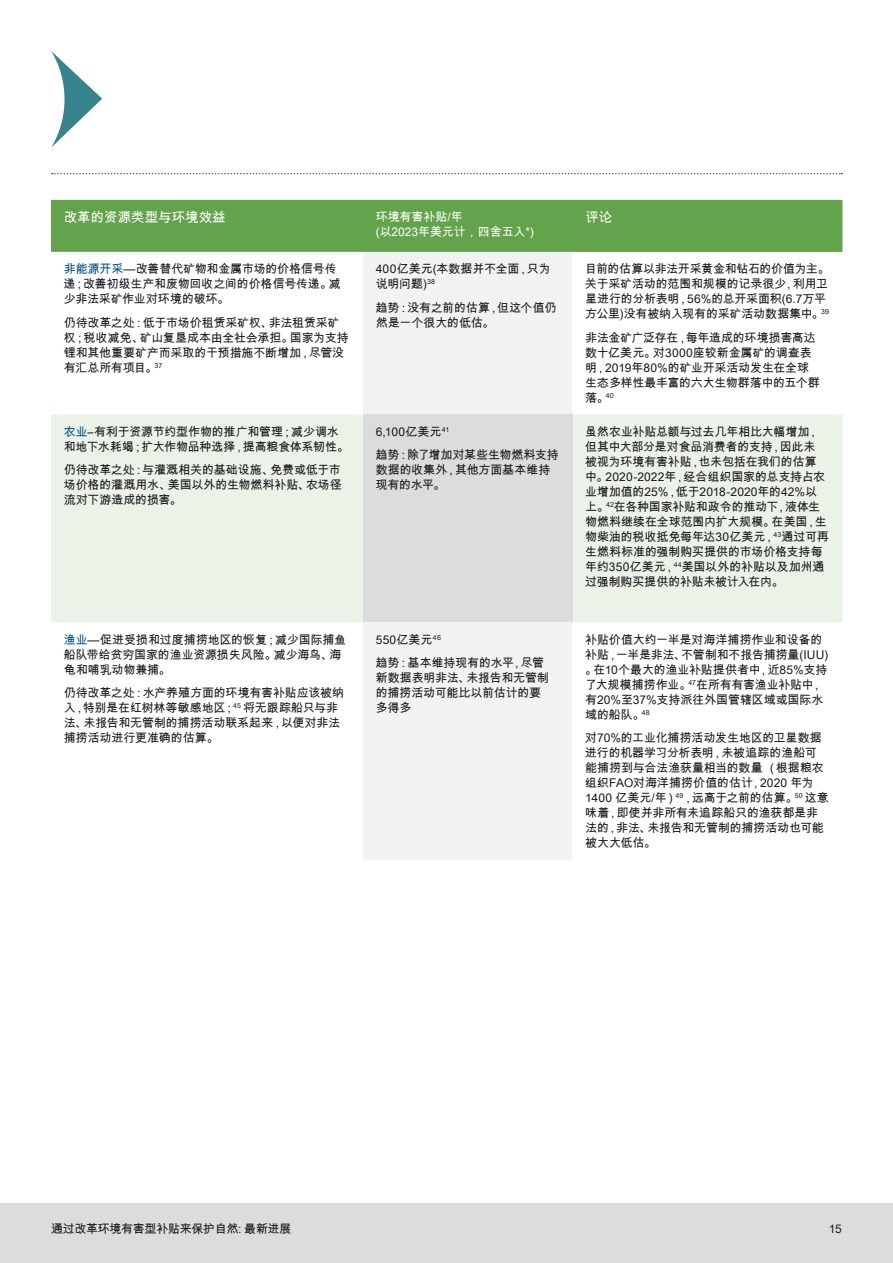
<style>
.page{position:relative;width:893px;height:1263px;background:#fff}
.page>*{position:absolute;margin:0;border:0;box-sizing:border-box;transform-origin:0 0}
.Table_Header{font:13.5px "Arial Unicode MS";color:#fff}
.Table_Cell_Copy{font:12px/15px "Arial Unicode MS";letter-spacing:-.015em;color:#19181c}
.Table_Header-2{font:12px/14.4px "Arial Unicode MS";letter-spacing:-.005em;color:#fff}
.t1{font:12px "Arial Unicode MS";color:#231f20}
.s1{color:#014e80}
</style>
<div class="page">
<div style="left:0;top:1203px;width:893px;height:60px;background:#dbdddd"></div>
<svg style="left:51px;top:51px;width:51px;height:97px"></svg>
<svg style="left:52px;top:173px;width:790px;height:1px"></svg>
<div style="left:51px;top:200px;width:791px;height:52px;background:#63a34b"></div>
<div style="left:363px;top:252px;width:209px;height:608px;background:#f1f3f3"></div>
<div style="left:51px;top:414px;width:791px;height:208px;background:#ebf2e7"></div>
<div style="left:363px;top:414px;width:209px;height:208px;background:#dbdddd"></div>
<p class="Table_Header" style="left:64px;top:208px;width:163px">改革的资源类型与环境效益</p>
<p class="Table_Header-2" style="left:376px;top:210px;width:160px">环境有害补贴/年<br>(以2023年美元计，四舍五入*)</p>
<p class="Table_Header" style="left:585px;top:208px;width:28px">评论</p>
<p class="Table_Cell_Copy" style="left:64px;top:261px;width:279px"><span class="s1">非能源开采</span>—改善替代矿物和金属市场的价格信号传递；改善初级生产和废物回收之间的价格信号传递。减少非法采矿作业对环境的破坏。</p>
<p class="Table_Cell_Copy" style="left:64px;top:315px;width:286px">仍待改革之处：低于市场价租赁采矿权、非法租赁采矿权；税收减免、矿山复垦成本由全社会承担。国家为支持锂和其他重要矿产而采取的干预措施不断增加，尽管没有汇总所有项目。<sup>37</sup></p>
<p class="Table_Cell_Copy" style="left:585px;top:261px;width:246px">目前的估算以非法开采黄金和钻石的价值为主。关于采矿活动的范围和规模的记录很少，利用卫星进行的分析表明，56%的总开采面积(6.7万平方公里)没有被纳入现有的采矿活动数据集中。<sup>39</sup></p>
<p class="Table_Cell_Copy" style="left:585px;top:330px;width:236px">非法金矿广泛存在，每年造成的环境损害高达数十亿美元。对3000座较新金属矿的调查表明，2019年80%的矿业开采活动发生在全球生态多样性最丰富的六大生物群落中的五个群落。<sup>40</sup></p>
<p class="Table_Cell_Copy" style="left:376px;top:261px;width:176px">400亿美元(本数据并不全面，只为说明问题)<sup>38</sup></p>
<p class="Table_Cell_Copy" style="left:376px;top:300px;width:182px">趋势：没有之前的估算，但这个值仍然是一个很大的低估。</p>
<p class="Table_Cell_Copy" style="left:64px;top:424px;width:287px"><span class="s1">农业</span>–有利于资源节约型作物的推广和管理；减少调水和地下水耗竭；扩大作物品种选择，提高粮食体系韧性。</p>
<p class="Table_Cell_Copy" style="left:64px;top:462px;width:280px;text-align:justify">仍待改革之处：与灌溉相关的基础设施、免费或低于市场价格的灌溉用水、美国以外的生物燃料补贴、农场径流对下游造成的损害。</p>
<p class="Table_Cell_Copy" style="left:64px;top:631px;width:284px"><span class="s1">渔业</span>—促进受损和过度捕捞地区的恢复；减少国际捕鱼船队带给贫穷国家的渔业资源损失风险。减少海鸟、海龟和哺乳动物兼捕。</p>
<p class="Table_Cell_Copy" style="left:64px;top:685px;width:282px">仍待改革之处：水产养殖方面的环境有害补贴应该被纳入，特别是在红树林等敏感地区；<sup>45</sup> 将无跟踪船只与非法、未报告和无管制的捕捞活动联系起来，以便对非法捕捞活动进行更准确的估算。</p>
<p class="Table_Cell_Copy" style="left:376px;top:424px;width:75px">6,100亿美元<sup>41</sup></p>
<p class="Table_Cell_Copy" style="left:376px;top:447px;width:185px">趋势：除了增加对某些生物燃料支持数据的收集外，其他方面基本维持现有的水平。</p>
<p class="Table_Cell_Copy" style="left:376px;top:631px;width:67px">550亿美元<sup>46</sup></p>
<p class="Table_Cell_Copy" style="left:376px;top:655px;width:175px">趋势：基本维持现有的水平，尽管新数据表明非法、未报告和无管制的捕捞活动可能比以前估计的要多得多</p>
<p class="Table_Cell_Copy" style="left:585px;top:424px;width:245px">虽然农业补贴总额与过去几年相比大幅增加，但其中大部分是对食品消费者的支持，因此未被视为环境有害补贴，也未包括在我们的估算中。2020-2022年，经合组织国家的总支持占农业增加值的25%，低于2018-2020年的42%以上。<sup>42</sup>在各种国家补贴和政令的推动下，液体生物燃料继续在全球范围内扩大规模。在美国，生物柴油的税收抵免每年达30亿美元，<sup>43</sup>通过可再生燃料标准的强制购买提供的市场价格支持每年约350亿美元，<sup>44</sup>美国以外的补贴以及加州通过强制购买提供的补贴未被计入在内。</p>
<p class="Table_Cell_Copy" style="left:585px;top:631px;width:245px">补贴价值大约一半是对海洋捕捞作业和设备的补贴，一半是非法、不管制和不报告捕捞量(IUU)。在10个最大的渔业补贴提供者中，近85%支持了大规模捕捞作业。<sup>47</sup>在所有有害渔业补贴中，有20%至37%支持派往外国管辖区域或国际水域的船队。<sup>48</sup></p>
<p class="Table_Cell_Copy" style="left:585px;top:730px;width:245px">对70%的工业化捕捞活动发生地区的卫星数据进行的机器学习分析表明，未被追踪的渔船可能捕捞到与合法渔获量相当的数量 （根据粮农组织FAO对海洋捕捞价值的估计，2020 年为<br>1400 亿美元/年）<sup>49</sup>，远高于之前的估算。<sup>50</sup> 这意味着，即使并非所有未追踪船只的渔获都是非法的，非法、未报告和无管制的捕捞活动也可能被大大低估。</p>
<p class="Table_Cell_Copy" style="left:51px;top:1221px;width:242px">通过改革环境有害型补贴来保护自然: 最新进展</p>
<p class="t1" style="left:829px;top:1220px;width:15px">15</p>
</div>
